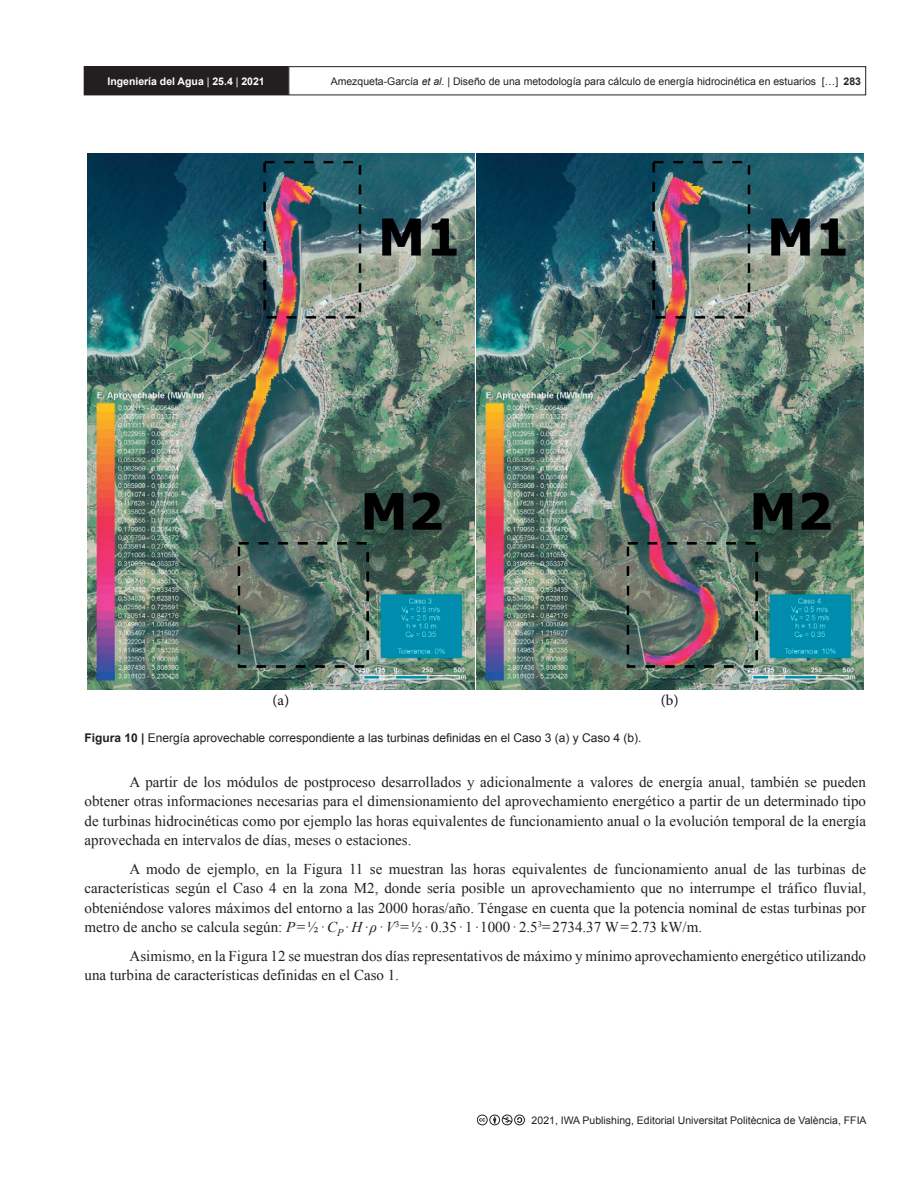
<style>
.page{position:relative;width:918px;height:1188px;background:#fff}
.page>*{position:absolute;margin:0;border:0;box-sizing:border-box;transform-origin:0 0}
.AI_TEXTO_esp{font:15px/19.5px "Times New Roman";color:#231f20;text-align:justify}
.Cuerpo_normal{font:15px "Minion Pro";color:#130c13}
.AI_PIE_DE_FIGURA{font:12px "Arial";color:#231f20}
.t1{font:10.5px "Arial";color:#231f20}
.t2{font:700 10.5px "Arial";color:#fff}
.s1{font-weight:400}
.s2{font-style:italic}
.s3{font-weight:700}
</style>
<div class="page">
<svg style="left:477px;top:1115px;width:48px;height:10px"></svg>
<div style="left:84px;top:67px;width:204px;height:28px;background:#231f20"></div>
<div style="left:84px;top:66px;width:204px;height:29px;border:1px solid #231f20"></div>
<div style="left:288px;top:66px;width:578px;height:29px;border:1px solid #231f20"></div>
<img style="left:87px;top:153px;width:387px;height:536px">
<img style="left:476px;top:153px;width:387px;height:536px">
<p class="t2" style="left:107px;top:74px;width:159px">Ingeniería del Agua <span class="s1">|</span> 25.4 <span class="s1">|</span> 2021</p>
<p class="t1" style="left:331px;top:74px;width:532px">Amezqueta-García <span class="s2">et al</span>. | Diseño de una metodología para cálculo de energía hidrocinética en estuarios […] <span class="s3">283</span></p>
<p class="Cuerpo_normal" style="left:272px;top:690px;width:18px">(a)</p>
<p class="Cuerpo_normal" style="left:661px;top:690px;width:19px">(b)</p>
<p class="AI_PIE_DE_FIGURA" style="left:85px;top:730px;width:558px"><span class="s3">Figura 10 |</span> Energía aprovechable correspondiente a las turbinas definidas en el Caso 3 (a) y Caso 4 (b).</p>
<p class="AI_TEXTO_esp" style="left:85px;top:772px;width:783px;text-indent:45px">A partir de los módulos de postproceso desarrollados y adicionalmente a valores de energía anual, también se pueden obtener otras informaciones necesarias para el dimensionamiento del aprovechamiento energético a partir de un determinado tipo de turbinas hidrocinéticas como por ejemplo las horas equivalentes de funcionamiento anual o la evolución temporal de la energía aprovechada en intervalos de días, meses o estaciones.</p>
<p class="AI_TEXTO_esp" style="left:85px;top:859px;width:783px;text-indent:45px">A modo de ejemplo, en la Figura 11 se muestran las horas equivalentes de funcionamiento anual de las turbinas de características según el Caso 4 en la zona M2, donde sería posible un aprovechamiento que no interrumpe el tráfico fluvial, obteniéndose valores máximos del entorno a las 2000 horas/año. Téngase en cuenta que la potencia nominal de estas turbinas por metro de ancho se calcula según: <span class="s2">P</span>=½·<span class="s2">C</span><sub>P</sub>·<span class="s2">H · ρ</span> ·<span class="s2">V</span><sup>3</sup>=½· 0.35·1 <span class="s2">·</span> 1000· 2.5<sup>3</sup>=2734.37 W=2.73 kW/m.</p>
<p class="AI_TEXTO_esp" style="left:85px;top:946px;width:783px;text-indent:45px">Asimismo, en la Figura 12 se muestran dos días representativos de máximo y mínimo aprovechamiento energético utilizando una turbina de características definidas en el Caso 1.</p>
<p class="t1" style="left:532px;top:1113px;width:336px">2021, IWA Publishing, Editorial Universitat Politècnica de València, FFIA</p>
</div>
